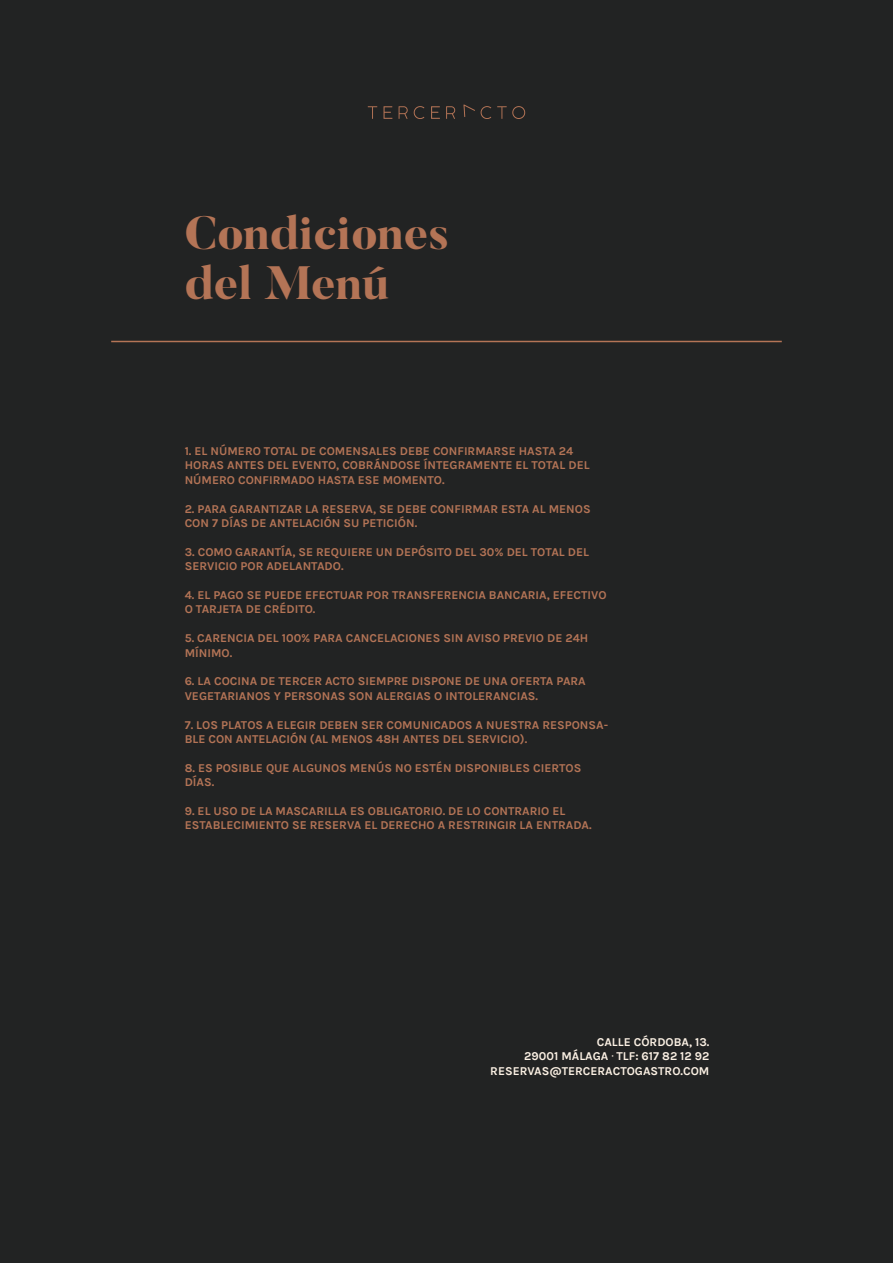
<style>
.page{position:relative;width:893px;height:1263px;background:#fff}
.page>*{position:absolute;margin:0;border:0;box-sizing:border-box;transform-origin:0 0}
.t1{font:800 46.5px/49.5px "Butler";color:#b47456}
.t2{font:700 12px/14.4px "Karla";color:#b47456}
.t3{font:700 12px/14.4px "Karla";color:#fcf1e4;text-align:right}
.s1{font-family:"Myriad Pro";font-weight:400}
</style>
<div class="page">
<div style="left:1px;top:0;width:892px;height:1263px;background:#222323"></div>
<hr style="left:111px;top:341px;width:671px;height:1px;background:#b47456">
<svg style="left:368px;top:106px;width:9px;height:13px"></svg>
<svg style="left:384px;top:106px;width:8px;height:13px"></svg>
<svg style="left:399px;top:106px;width:9px;height:13px"></svg>
<svg style="left:414px;top:106px;width:10px;height:13px"></svg>
<svg style="left:431px;top:106px;width:9px;height:13px"></svg>
<svg style="left:446px;top:106px;width:9px;height:13px"></svg>
<svg style="left:481px;top:106px;width:10px;height:13px"></svg>
<svg style="left:497px;top:106px;width:28px;height:13px"></svg>
<svg style="left:463px;top:104px;width:12px;height:13px"></svg>
<h1 class="t1" style="left:185px;top:209px;width:266px">Condiciones del Menú</h1>
<p class="t2" style="left:185px;top:444px;width:406px">1. EL NÚMERO TOTAL DE COMENSALES DEBE CONFIRMARSE HASTA 24<br>HORAS ANTES DEL EVENTO, COBRÁNDOSE ÍNTEGRAMENTE EL TOTAL DEL<br>NÚMERO CONFIRMADO HASTA ESE MOMENTO.</p>
<p class="t2" style="left:185px;top:501px;width:407px">2. PARA GARANTIZAR LA RESERVA, SE DEBE CONFIRMAR ESTA AL MENOS<br>CON 7 DÍAS DE ANTELACIÓN SU PETICIÓN.</p>
<p class="t2" style="left:185px;top:545px;width:406px">3. COMO GARANTÍA, SE REQUIERE UN DEPÓSITO DEL 30% DEL TOTAL DEL<br>SERVICIO POR ADELANTADO.</p>
<p class="t2" style="left:185px;top:588px;width:423px">4. EL PAGO SE PUEDE EFECTUAR POR TRANSFERENCIA BANCARIA, EFECTIVO<br>O TARJETA DE CRÉDITO.</p>
<p class="t2" style="left:185px;top:631px;width:405px">5. CARENCIA DEL 100% PARA CANCELACIONES SIN AVISO PREVIO DE 24H<br>MÍNIMO.</p>
<p class="t2" style="left:185px;top:674px;width:403px">6. LA COCINA DE TERCER ACTO SIEMPRE DISPONE DE UNA OFERTA PARA<br>VEGETARIANOS Y PERSONAS SON ALERGIAS O INTOLERANCIAS.</p>
<p class="t2" style="left:185px;top:717px;width:425px">7. LOS PLATOS A ELEGIR DEBEN SER COMUNICADOS A NUESTRA RESPONSA-<br>BLE CON ANTELACIÓN (AL MENOS 48H ANTES DEL SERVICIO).</p>
<p class="t2" style="left:185px;top:761px;width:398px">8. ES POSIBLE QUE ALGUNOS MENÚS NO ESTÉN DISPONIBLES CIERTOS<br>DÍAS.</p>
<p class="t2" style="left:185px;top:804px;width:408px">9. EL USO DE LA MASCARILLA ES OBLIGATORIO. DE LO CONTRARIO EL<br>ESTABLECIMIENTO SE RESERVA EL DERECHO A RESTRINGIR LA ENTRADA.</p>
<p class="t3" style="left:490px;top:1034px;width:221px">CALLE CÓRDOBA, 13.<br>29001 MÁLAGA <span class="s1">·</span> TLF: 617 82 12 92<br>RESERVAS@TERCERACTOGASTRO.COM</p>
</div>
